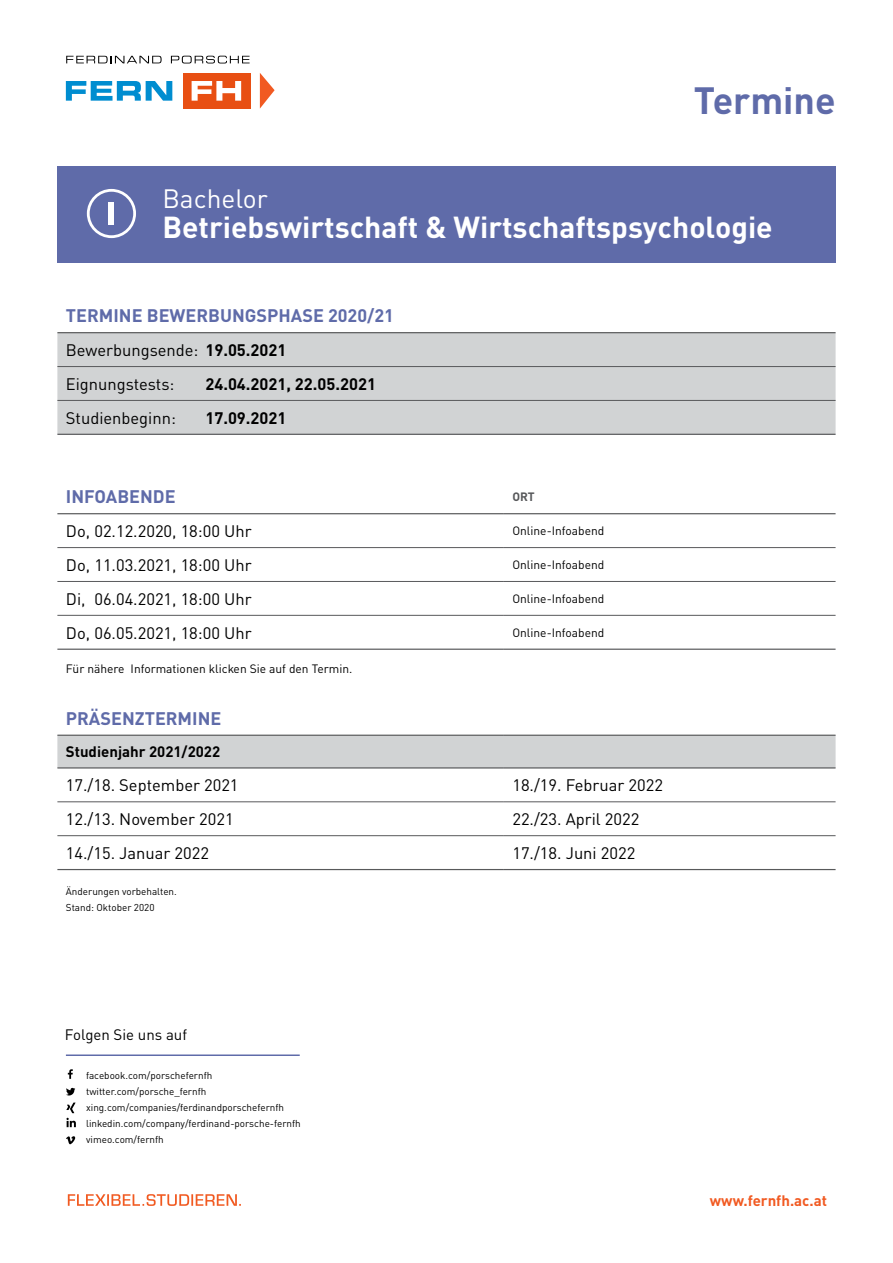
<style>
.page{position:relative;width:893px;height:1263px;background:#fff}
.page>*{position:absolute;margin:0;border:0;box-sizing:border-box;transform-origin:0 0}
.t1{font:700 37.5px "DINOT";color:#5f6ba9}
.t2{font:700 30px "DINOT";color:#fff}
.t3{font:26.25px "DINOT";color:#fff}
.t4{font:700 18px "DINOT";color:#5f6ba9}
.t5{font:16.5px "DINOT";color:#000}
.t6{font:700 16.5px "DINOT";color:#000}
.t7{font:700 15px "DINOT";color:#000}
.t8{font:700 15px "DINOT";color:#f15a22}
.t9{font:15px "DINOT";color:#000}
.t10{font:12px "DINOT";color:#000}
.t11{font:700 12px "DINOT";color:#58595b}
.t12{font:9.9px "DINOT";color:#000}
.s1{font-weight:700}
</style>
<div class="page">
<div style="left:57px;top:333px;width:779px;height:101px;background:#d1d3d4"></div>
<hr style="left:57px;top:366px;width:779px;height:1px;background:#58595b">
<hr style="left:57px;top:400px;width:779px;height:1px;background:#58595b">
<hr style="left:57px;top:332px;width:779px;height:1px;background:#58595b">
<hr style="left:57px;top:434px;width:779px;height:1px;background:#58595b">
<hr style="left:57px;top:513px;width:447px;height:1px;background:#58595b">
<hr style="left:504px;top:513px;width:332px;height:1px;background:#58595b">
<hr style="left:57px;top:649px;width:447px;height:1px;background:#58595b">
<hr style="left:504px;top:649px;width:332px;height:1px;background:#58595b">
<hr style="left:57px;top:547px;width:447px;height:1px;background:#58595b">
<hr style="left:504px;top:547px;width:332px;height:1px;background:#58595b">
<hr style="left:57px;top:581px;width:447px;height:1px;background:#58595b">
<hr style="left:504px;top:581px;width:332px;height:1px;background:#58595b">
<hr style="left:57px;top:615px;width:447px;height:1px;background:#58595b">
<hr style="left:504px;top:615px;width:332px;height:1px;background:#58595b">
<div style="left:57px;top:736px;width:779px;height:31px;background:#d1d3d4"></div>
<hr style="left:57px;top:869px;width:447px;height:1px;background:#58595b">
<hr style="left:504px;top:869px;width:332px;height:1px;background:#58595b">
<hr style="left:57px;top:735px;width:447px;height:1px;background:#58595b">
<hr style="left:504px;top:735px;width:332px;height:1px;background:#58595b">
<hr style="left:57px;top:767px;width:447px;height:1px;background:#58595b">
<hr style="left:504px;top:767px;width:332px;height:1px;background:#58595b">
<hr style="left:57px;top:801px;width:447px;height:1px;background:#58595b">
<hr style="left:504px;top:801px;width:332px;height:1px;background:#58595b">
<hr style="left:57px;top:835px;width:447px;height:1px;background:#58595b">
<hr style="left:504px;top:835px;width:332px;height:1px;background:#58595b">
<svg style="left:260px;top:73px;width:15px;height:36px"></svg>
<svg style="left:66px;top:56px;width:96px;height:7px"></svg>
<svg style="left:171px;top:56px;width:79px;height:7px"></svg>
<svg style="left:66px;top:81px;width:106px;height:20px"></svg>
<div style="left:183px;top:73px;width:67px;height:35px;background:#e84f13"></div>
<svg style="left:192px;top:81px;width:49px;height:20px"></svg>
<div style="left:57px;top:167px;width:779px;height:96px;background:#5f6ba9"></div>
<svg style="left:87px;top:189px;width:49px;height:49px"></svg>
<div style="left:109px;top:202px;width:5px;height:23px;background:#fff"></div>
<hr style="left:66px;top:1054px;width:234px;height:2px;background:#5f6ba9">
<svg style="left:66px;top:1088px;width:9px;height:7px"></svg>
<svg style="left:66px;top:1136px;width:9px;height:8px"></svg>
<svg style="left:68px;top:1069px;width:5px;height:10px"></svg>
<svg style="left:66px;top:1102px;width:10px;height:25px"></svg>
<svg style="left:68px;top:1194px;width:173px;height:12px"></svg>
<p class="t1" style="left:694px;top:71px;width:143px">Termine</p>
<p class="t3" style="left:162px;top:178px;width:107px">Bachelor</p>
<p class="t2" style="left:162px;top:204px;width:612px">Betriebswirtschaft &amp; Wirtschaftspsychologie</p>
<p class="t4" style="left:66px;top:301px;width:330px">TERMINE BEWERBUNGSPHASE 2020/21</p>
<p class="t5" style="left:66px;top:337px;width:222px">Bewerbungsende: <span class="s1">19.05.2021</span></p>
<p class="t5" style="left:66px;top:371px;width:110px">Eignungstests:</p>
<p class="t6" style="left:205px;top:371px;width:172px">24.04.2021, 22.05.2021</p>
<p class="t5" style="left:66px;top:405px;width:112px">Studienbeginn:</p>
<p class="t6" style="left:205px;top:405px;width:83px">17.09.2021</p>
<p class="t4" style="left:66px;top:482px;width:111px">INFOABENDE</p>
<p class="t11" style="left:512px;top:487px;width:24px">ORT</p>
<p class="t5" style="left:66px;top:518px;width:187px">Do, 02.12.2020, 18:00 Uhr</p>
<p class="t10" style="left:512px;top:522px;width:93px">Online-Infoabend</p>
<p class="t5" style="left:66px;top:552px;width:187px">Do, 11.03.2021, 18:00 Uhr</p>
<p class="t10" style="left:512px;top:556px;width:93px">Online-Infoabend</p>
<p class="t5" style="left:66px;top:586px;width:187px">Di, 06.04.2021, 18:00 Uhr</p>
<p class="t10" style="left:512px;top:589px;width:93px">Online-Infoabend</p>
<p class="t5" style="left:66px;top:620px;width:187px">Do, 06.05.2021, 18:00 Uhr</p>
<p class="t10" style="left:512px;top:623px;width:93px">Online-Infoabend</p>
<p class="t10" style="left:66px;top:659px;width:288px">Für nähere Informationen klicken Sie auf den Termin.</p>
<p class="t4" style="left:66px;top:704px;width:157px">PRÄSENZTERMINE</p>
<p class="t7" style="left:66px;top:740px;width:156px">Studienjahr 2021/2022</p>
<p class="t5" style="left:66px;top:773px;width:174px">17./18. September 2021</p>
<p class="t5" style="left:512px;top:773px;width:152px">18./19. Februar 2022</p>
<p class="t5" style="left:66px;top:806px;width:169px">12./13. November 2021</p>
<p class="t5" style="left:512px;top:806px;width:129px">22./23. April 2022</p>
<p class="t5" style="left:66px;top:840px;width:145px">14./15. Januar 2022</p>
<p class="t5" style="left:512px;top:840px;width:124px">17./18. Juni 2022</p>
<p class="t12" style="left:66px;top:883px;width:112px">Änderungen vorbehalten.</p>
<p class="t12" style="left:66px;top:900px;width:90px">Stand: Oktober 2020</p>
<p class="t9" style="left:65px;top:1023px;width:124px">Folgen Sie uns auf</p>
<p class="t12" style="left:86px;top:1067px;width:128px">facebook.com/porschefernfh</p>
<p class="t12" style="left:86px;top:1083px;width:122px">twitter.com/porsche_fernfh</p>
<p class="t12" style="left:86px;top:1099px;width:199px">xing.com/companies/ferdinandporschefernfh</p>
<p class="t12" style="left:86px;top:1116px;width:216px">linkedin.com/company/ferdinand-porsche-fernfh</p>
<p class="t12" style="left:86px;top:1132px;width:79px">vimeo.com/fernfh</p>
<p class="t8" style="left:710px;top:1188px;width:119px">www.fernfh.ac.at</p>
</div>
